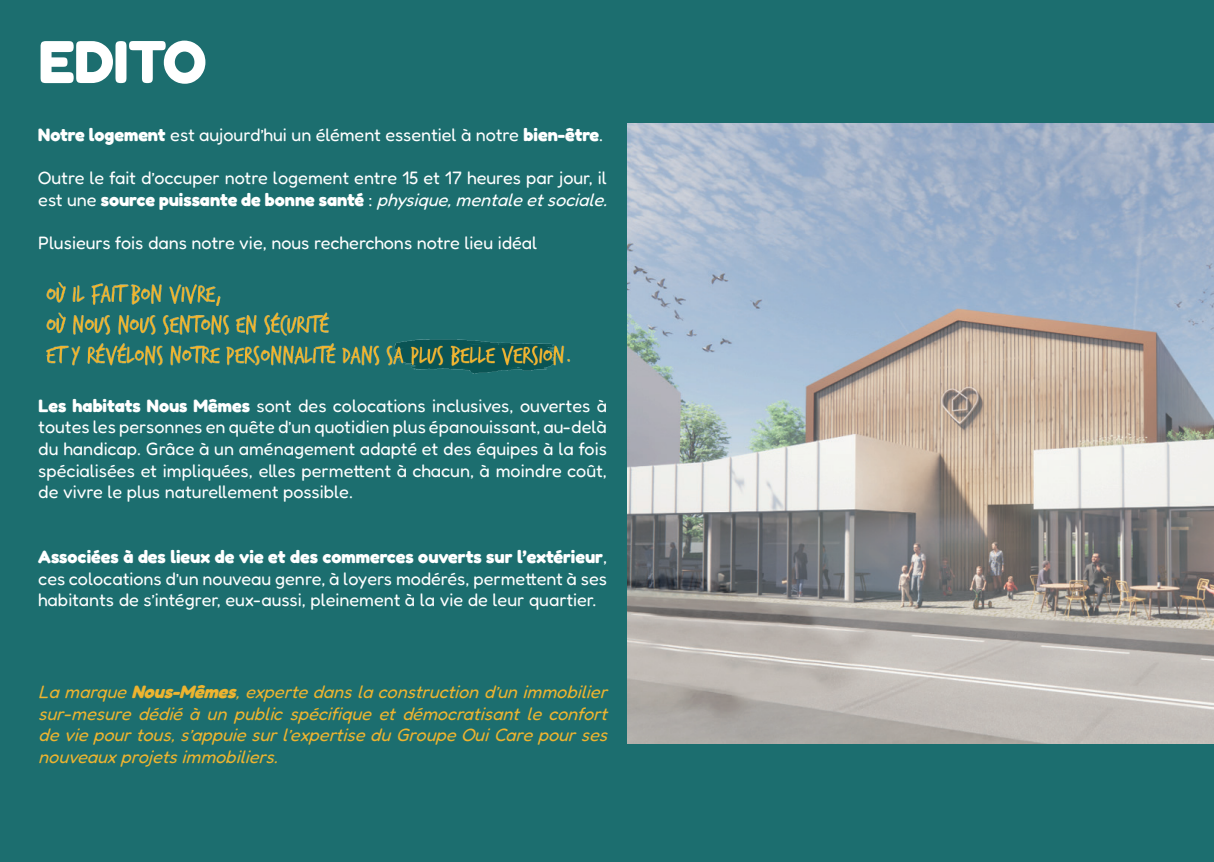
<style>
.page{position:relative;width:1214px;height:862px;background:#fff}
.page>*{position:absolute;margin:0;border:0;box-sizing:border-box;transform-origin:0 0}
.t1{font:700 60px "Fredoka";color:#fff}
.t2{font:18px/21.6px "Fredoka";color:#fff;text-align:justify}
.t3{font:italic 18px/21.6px "Fredoka";color:#edb430;text-align:justify}
.s1{font-weight:700}
.s2{font-style:italic}
</style>
<div class="page">
<div style="left:0;top:0;width:1213px;height:862px;background:#1c6e6f"></div>
<img style="left:46px;top:282px;width:525px;height:92px">
<img style="left:627px;top:124px;width:586px;height:620px">
<h1 class="t1" style="left:38px;top:26px;width:169px">EDITO</h1>
<p class="t2" style="left:38px;top:124px;width:566px"><span class="s1">Notre logement</span> est aujourd’hui un élément essentiel à notre <span class="s1">bien-être</span>.</p>
<p class="t2" style="left:38px;top:167px;width:576px">Outre le fait d’occuper notre logement entre 15 et 17 heures par jour, il est une <span class="s1">source puissante de bonne santé</span> : <span class="s2">physique,mentaleetsociale.</span></p>
<p class="t2" style="left:38px;top:232px;width:500px">Plusieurs fois dans notre vie, nous recherchons notre lieu idéal</p>
<p class="t2" style="left:38px;top:394px;width:570px"><span class="s1">Les habitats Nous Mêmes</span> sont des colocations inclusives, ouvertes à toutes les personnes en quête d’un quotidien plus épanouissant, au-delà du handicap. Grâce à un aménagement adapté et des équipes à la fois spécialisées et impliquées, elles permettent à chacun, à moindre coût, de vivre le plus naturellement possible.</p>
<p class="t2" style="left:38px;top:546px;width:570px"><span class="s1">Associées à des lieux de vie et des commerces ouverts sur l’extérieur</span>, ces colocations d’un nouveau genre, à loyers modérés, permettent à ses habitants de s’intégrer, eux-aussi, pleinement à la vie de leur quartier.</p>
<p class="t3" style="left:38px;top:681px;width:576px">Lamarque<span class="s1">Nous-Mêmes</span>,expertedanslaconstructiond’unimmobilier sur-mesure dédié à un public spécifique et démocratisant leconfort deviepourtous,s’appuiesurl’expertiseduGroupeOuiCarepourses nouveauxprojetsimmobiliers.</p>
</div>
